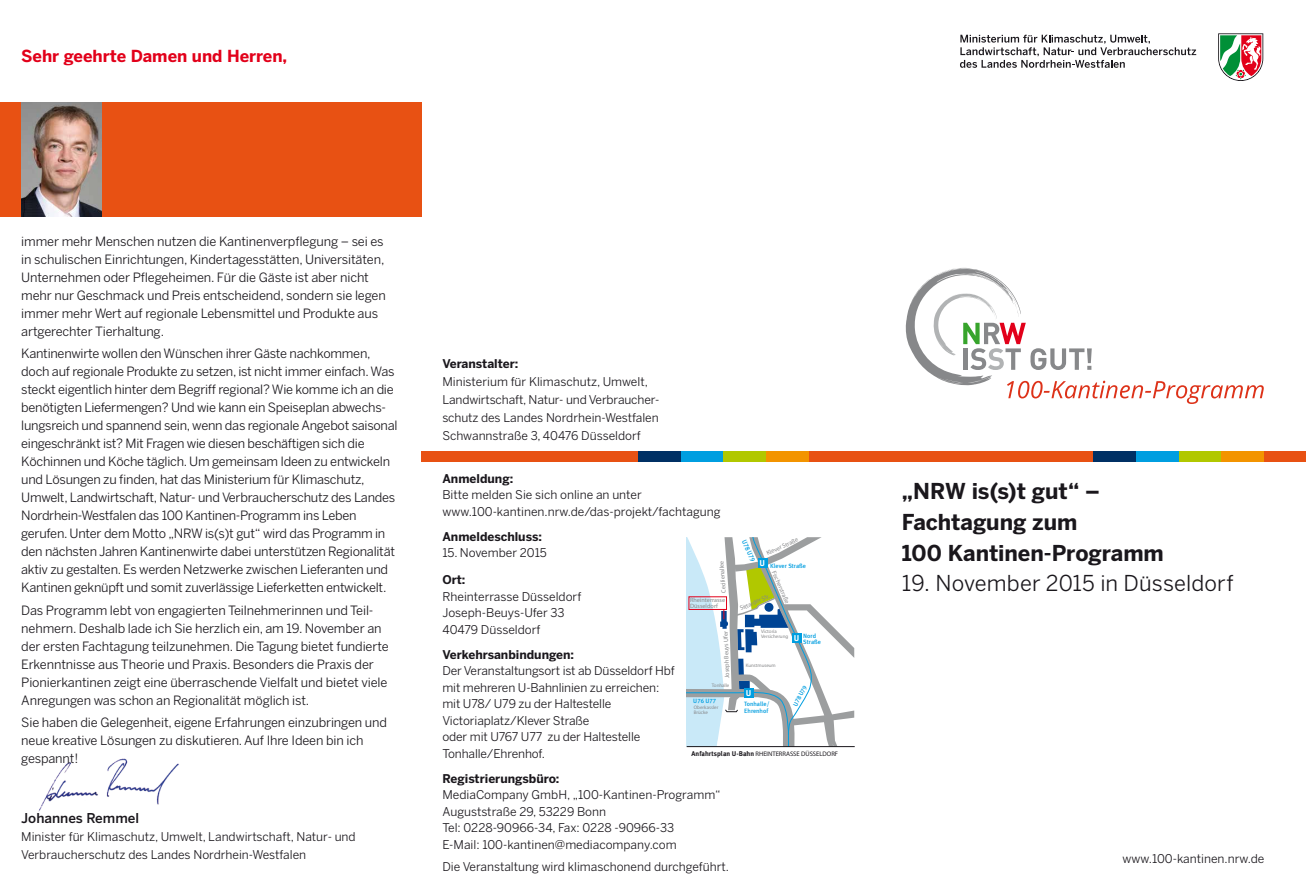
<style>
.page{position:relative;width:1306px;height:893px;background:#fff}
.page>*{position:absolute;margin:0;border:0;box-sizing:border-box;transform-origin:0 0}
.t1{font:700 21.75px/30.8px "Benton Sans";letter-spacing:-.005em;color:#1a171c}
.t2{font:21.75px "Benton Sans";letter-spacing:.005em;color:#1a171c}
.t3{font:700 16.5px "Benton Sans";color:#e2001a}
.t4{font:500 13.5px "Benton Sans";color:#1a171c}
.t5{font:12.75px/18px "Benton Sans";letter-spacing:-.02em;color:#1a171c}
.t6{font:12px/16.5px "Benton Sans";color:#1a171c}
.t7{font:700 12px "Benton Sans";color:#1a171c}
.t8{font:700 8.4px "Meta Plus";color:#fff}
.t9{font:6.9px "Meta Plus Medium Caps";color:#009ee0;scale:.91 1}
.t10{font:6.6px "Myriad";color:#1a171c}
.t11{font:6.15px/6.1px "Myriad";color:#87888a}
.t12{font:500 6.15px/6.1px "Meta Plus";color:#009ee0}
.t13{font:6.15px "Meta Plus Medium Caps";color:#009ee0}
.t14{font:4.95px/4.9px "Myriad";color:#87888a}
.s1{font-family:"Meta Plus";font-weight:500}
.s2{font-family:"Meta Plus";font-weight:700;font-size:6.9px}
</style>
<div class="page">
<svg style="left:686px;top:537px;width:168px;height:209px"></svg>
<hr style="left:686px;top:746px;width:168px;height:1px;background:#1a171c">
<div style="left:421px;top:451px;width:260px;height:10px;background:#e85113"></div>
<div style="left:808px;top:451px;width:55px;height:10px;background:#e85113"></div>
<div style="left:765px;top:451px;width:43px;height:10px;background:#f39400"></div>
<div style="left:723px;top:451px;width:42px;height:10px;background:#b1c800"></div>
<div style="left:680px;top:451px;width:43px;height:10px;background:#009ee0"></div>
<div style="left:638px;top:451px;width:42px;height:10px;background:#003064"></div>
<svg style="left:960px;top:35px;width:236px;height:33px"></svg>
<svg style="left:1218px;top:33px;width:45px;height:48px"></svg>
<div style="left:863px;top:451px;width:273px;height:10px;background:#e85113"></div>
<div style="left:1263px;top:451px;width:42px;height:10px;background:#e85113"></div>
<div style="left:1220px;top:451px;width:43px;height:10px;background:#f39400"></div>
<div style="left:1178px;top:451px;width:42px;height:10px;background:#b1c800"></div>
<div style="left:1135px;top:451px;width:43px;height:10px;background:#009ee0"></div>
<div style="left:1093px;top:451px;width:42px;height:10px;background:#003064"></div>
<img style="left:38px;top:758px;width:141px;height:54px">
<div style="left:0;top:102px;width:421px;height:114px;background:#e85113"></div>
<img style="left:21px;top:102px;width:80px;height:114px">
<svg style="left:905px;top:268px;width:358px;height:136px"></svg>
<p class="t3" style="left:21px;top:46px;width:267px">Sehr geehrte Damen und Herren,</p>
<p class="t5" style="left:21px;top:232px;width:366px">immer mehr Menschen nutzen die Kantinenverpflegung – sei es in schulischen Einrichtungen, Kindertagesstätten, Universitäten, Unternehmen oder Pflegeheimen. Für die Gäste ist aber nicht mehr nur Geschmack und Preis entscheidend, sondern sie legen immer mehr Wert auf regionale Lebensmittel und Produkte aus artgerechter Tierhaltung.</p>
<p class="t5" style="left:21px;top:344px;width:378px">Kantinenwirte wollen den Wünschen ihrer Gäste nachkommen, doch auf regionale Produkte zu setzen, ist nicht immer einfach. Was steckt eigentlich hinter dem Begriff regional? Wie komme ich an die benötigten Liefermengen? Und wie kann ein Speiseplan abwechs&shy;lungsreich und spannend sein, wenn das regionale Angebot saisonal eingeschränkt ist? Mit Fragen wie diesen beschäftigen sich die Köchinnen und Köche täglich. Um gemeinsam Ideen zu entwickeln und Lösungen zu finden, hat das Ministerium für Klimaschutz, Umwelt, Landwirtschaft, Natur- und Verbraucherschutz des Landes Nordrhein-Westfalen das 100 Kantinen-Programm ins Leben gerufen. Unter dem Motto „NRW is(s)t gut“ wird das Programm in den nächsten Jahren Kantinenwirte dabei unterstützen Regionalität aktiv zu gestalten. Es werden Netzwerke zwischen Lieferanten und Kantinen geknüpft und somit zuverlässige Lieferketten entwickelt.</p>
<p class="t5" style="left:21px;top:601px;width:369px">Das Programm lebt von engagierten Teilnehmerinnen und Teil&shy;nehmern. Deshalb lade ich Sie herzlich ein, am 19. November an der ersten Fachtagung teilzunehmen. Die Tagung bietet fundierte Erkenntnisse aus Theorie und Praxis. Besonders die Praxis der Pionierkantinen zeigt eine überraschende Vielfalt und bietet viele Anregungen was schon an Regionalität möglich ist.</p>
<p class="t5" style="left:21px;top:713px;width:367px">Sie haben die Gelegenheit, eigene Erfahrungen einzubringen und neue kreative Lösungen zu diskutieren. Auf Ihre Ideen bin ich gespannt!</p>
<p class="t4" style="left:21px;top:810px;width:119px">Johannes Remmel</p>
<p class="t6" style="left:21px;top:828px;width:336px;line-height:18px">Minister für Klimaschutz, Umwelt, Landwirtschaft, Natur- und<br>Verbraucherschutz des Landes Nordrhein-Westfalen</p>
<p class="t7" style="left:442px;top:357px;width:78px">Veranstalter:</p>
<p class="t6" style="left:442px;top:373px;width:218px;line-height:18px">Ministerium für Klimaschutz, Umwelt, Landwirtschaft, Natur- und Verbraucher&shy;schutz des Landes Nordrhein-Westfalen Schwannstraße 3, 40476 Düsseldorf</p>
<p class="t7" style="left:442px;top:471px;width:72px">Anmeldung:</p>
<p class="t6" style="left:442px;top:486px;width:280px">Bitte melden Sie sich online an unter www.100-kantinen.nrw.de/das-projekt/fachtagung</p>
<p class="t7" style="left:442px;top:529px;width:101px">Anmeldeschluss:</p>
<p class="t6" style="left:442px;top:544px;width:106px">15. November 2015</p>
<p class="t7" style="left:442px;top:573px;width:24px">Ort:</p>
<p class="t6" style="left:442px;top:588px;width:140px">Rheinterrasse Düsseldorf<br>Joseph-Beuys-Ufer 33<br>40479 Düsseldorf</p>
<p class="t7" style="left:442px;top:647px;width:133px">Verkehrsanbindungen:</p>
<p class="t6" style="left:442px;top:662px;width:234px">Der Veranstaltungsort ist ab Düsseldorf Hbf mit mehreren U-Bahnlinien zu erreichen: mit U78/ U79 zu der Haltestelle Victoriaplatz/Klever Straße<br>oder mit U767 U77 zu der Haltestelle Tonhalle/Ehrenhof.</p>
<p class="t7" style="left:442px;top:771px;width:119px">Registrierungsbüro:</p>
<p class="t6" style="left:442px;top:786px;width:280px">MediaCompany GmbH, „100-Kantinen-Programm“ Auguststraße 29, 53229 Bonn<br>Tel: 0228-90966-34, Fax: 0228 -90966-33<br>E-Mail: 100-kantinen@mediacompany.com</p>
<p class="t6" style="left:442px;top:858px;width:288px">Die Veranstaltung wird klimaschonend durchgeführt.</p>
<p class="t11" style="left:765px;top:551px;width:36px;rotate:-25deg">Klever Straße</p>
<p class="t9" style="left:747px;top:538px;width:27px;rotate:66deg"><span class="s1">U</span>78 <span class="s1">U</span>79</p>
<p class="t8" style="left:759px;top:558px;width:7px">U</p>
<p class="t11" style="left:721px;top:593px;width:34px;rotate:-94deg">Cecilienallee</p>
<p class="t11" style="left:776px;top:570px;width:36px;rotate:66deg">Fischerstraße</p>
<p class="t12" style="left:770px;top:563px;width:37px">Klever Straße</p>
<p class="t11" style="left:739px;top:606px;width:33px;rotate:-24deg">Sittarder Str.</p>
<p class="t14" style="left:761px;top:629px;width:29px">Victoria<br>Versicherung</p>
<p class="t11" style="left:690px;top:597px;width:37px">Rheinterrasse<br>Düsseldorf</p>
<p class="t11" style="left:724px;top:678px;width:49px;rotate:-92deg">Joseph Beuys Ufer</p>
<p class="t12" style="left:803px;top:632px;width:19px">Nord<br>Straße</p>
<p class="t8" style="left:793px;top:633px;width:7px">U</p>
<p class="t14" style="left:745px;top:663px;width:32px">Kunstmuseum</p>
<p class="t14" style="left:711px;top:683px;width:19px">Tonhalle</p>
<p class="t13" style="left:791px;top:704px;width:24px;rotate:-62deg"><span class="s1">U</span>78 <span class="s1">U</span>79</p>
<p class="t8" style="left:746px;top:688px;width:7px">U</p>
<p class="t13" style="left:693px;top:698px;width:24px"><span class="s1">U</span>76 <span class="s1">U</span>77</p>
<p class="t12" style="left:744px;top:701px;width:27px">Tonhalle/<br>Ehrenhof</p>
<p class="t14" style="left:693px;top:706px;width:26px">Oberkassler<br>Brücke</p>
<p class="t10" style="left:691px;top:751px;width:148px"><span class="s2">Anfahrtsplan U-Bahn</span> RHEINTERRASSE DÜSSELDORF</p>
<h1 class="t1" style="left:901px;top:476px;width:263px">„NRW is(s)t gut“ –<br>Fachtagung zum<br>100 Kantinen-Programm</h1>
<h1 class="t2" style="left:901px;top:571px;width:333px">19. November 2015 in Düsseldorf</h1>
<p class="t6" style="left:1122px;top:850px;width:143px">www.100-kantinen.nrw.de</p>
</div>
